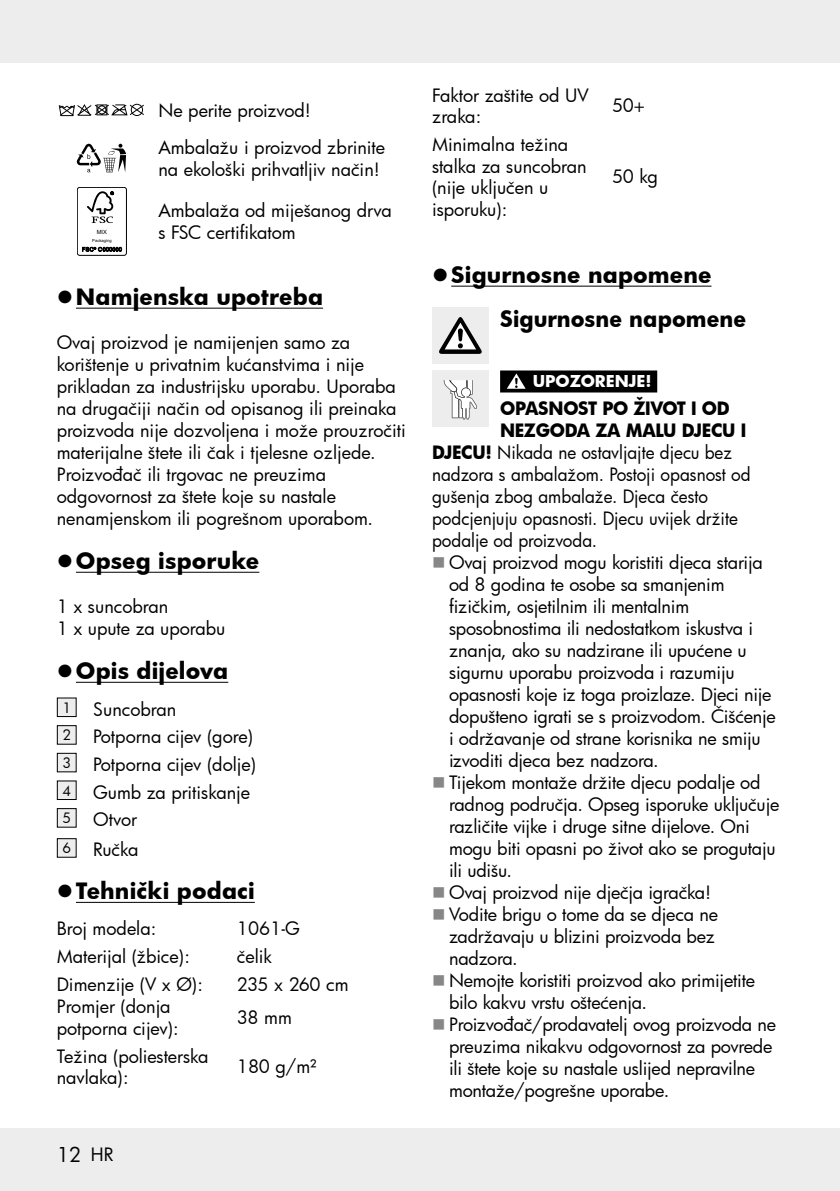
<style>
.page{position:relative;width:840px;height:1191px;background:#fff}
.page>*{position:absolute;margin:0;border:0;box-sizing:border-box;transform-origin:0 0}
.t1{font:700 22px/44px "Futura";letter-spacing:.005em;color:#000}
.t2{font:20px "Futura";color:#000}
.t3{font:18px/22px "Futura";letter-spacing:-.01em;color:#000}
.t4{font:18px "Futura";letter-spacing:-.01em;color:#000;scale:.95 1}
.t5{font:700 18px "Futura";letter-spacing:-.02em;color:#000;scale:.95 1}
.t6{font:700 16px "Futura";color:#fff}
.t7{font:5.8px "Arial";color:#000}
.t8{font:4.2px "Arial";color:#000}
.s1{font-size:18px}
.s2{font-weight:700}
</style>
<div class="page">
<div style="left:0;top:0;width:839px;height:62px;background:#ededed"></div>
<hr style="left:839px;top:0;width:1px;height:62px;background:#ededed">
<div style="left:0;top:1128px;width:839px;height:63px;background:#ededed"></div>
<hr style="left:839px;top:1128px;width:1px;height:63px;background:#ededed">
<hr style="left:76px;top:308px;width:247px;height:1px;background:#000">
<hr style="left:76px;top:572px;width:183px;height:1px;background:#000">
<hr style="left:76px;top:682px;width:152px;height:1px;background:#000">
<hr style="left:76px;top:902px;width:179px;height:1px;background:#000">
<svg style="left:59px;top:104px;width:85px;height:12px"></svg>
<svg style="left:77px;top:144px;width:49px;height:28px"></svg>
<div style="left:77px;top:187px;width:50px;height:69px;border:1px solid #000;border-radius:2px"></div>
<svg style="left:87px;top:191px;width:27px;height:32px"></svg>
<svg style="left:82px;top:247px;width:40px;height:5px"></svg>
<div style="left:57px;top:698px;width:19px;height:18px;background:#ededed"></div>
<div style="left:57px;top:697px;width:20px;height:20px;border:1px solid #000"></div>
<div style="left:57px;top:725px;width:19px;height:19px;background:#ededed"></div>
<div style="left:57px;top:725px;width:20px;height:19px;border:1px solid #000"></div>
<div style="left:57px;top:753px;width:19px;height:19px;background:#ededed"></div>
<div style="left:57px;top:753px;width:20px;height:19px;border:1px solid #000"></div>
<div style="left:57px;top:781px;width:19px;height:18px;background:#ededed"></div>
<div style="left:57px;top:780px;width:20px;height:20px;border:1px solid #000"></div>
<div style="left:57px;top:808px;width:19px;height:19px;background:#ededed"></div>
<div style="left:57px;top:808px;width:20px;height:19px;border:1px solid #000"></div>
<div style="left:57px;top:838px;width:19px;height:19px;background:#ededed"></div>
<div style="left:57px;top:838px;width:20px;height:19px;border:1px solid #000"></div>
<hr style="left:451px;top:286px;width:260px;height:1px;background:#000">
<div style="left:500px;top:370px;width:157px;height:22px;background:#000"></div>
<div style="left:432px;top:307px;width:56px;height:57px;background:#ededed"></div>
<svg style="left:439px;top:317px;width:42px;height:37px"></svg>
<div style="left:432px;top:370px;width:56px;height:57px;background:#ededed"></div>
<svg style="left:443px;top:380px;width:34px;height:39px"></svg>
<svg style="left:507px;top:373px;width:18px;height:16px"></svg>
<p class="t7" style="left:97px;top:228px;width:12px">MIX</p>
<p class="t8" style="left:92px;top:237px;width:21px">Packaging</p>
<p class="t3" style="left:158px;top:91px;width:228px;line-height:37.4px">Ne perite proizvod!<br>Ambalažu i proizvod zbrinite</p>
<p class="t3" style="left:158px;top:158px;width:223px">na ekološki prihvatljiv način!</p>
<p class="t3" style="left:158px;top:200px;width:235px">Ambalaža od miješanog drva s FSC certifikatom</p>
<p class="t1" style="left:76px;top:274px;width:248px">Namjenska upotreba</p>
<p class="t3" style="left:57px;top:331px;width:350px">Ovaj proizvod je namijenjen samo za korištenje u privatnim kućanstvima i nije prikladan za industrijsku uporabu. Uporaba na drugačiji način od opisanog ili preinaka proizvoda nije dozvoljena i može prouzročiti materijalne štete ili čak i tjelesne ozljede.<br>Proizvođač ili trgovac ne preuzima odgovornost za štete koje su nastale nenamjenskom ili pogrešnom uporabom.</p>
<p class="t1" style="left:76px;top:538px;width:185px">Opseg isporuke</p>
<p class="t3" style="left:57px;top:595px;width:170px">1 x suncobran<br>1 x upute za uporabu</p>
<p class="t1" style="left:76px;top:648px;width:154px">Opis dijelova</p>
<p class="t3" style="left:62px;top:695px;width:195px;line-height:27.6px"><sup>1</sup> Suncobran<br><sup>2</sup> Potporna cijev (gore)<br><sup>3</sup> Potporna cijev (dolje)<br><sup>4</sup> Gumb za pritiskanje<br><sup>5</sup> Otvor</p>
<p class="t3" style="left:62px;top:838px;width:78px"><sup>6</sup> Ručka</p>
<p class="t1" style="left:76px;top:868px;width:180px">Tehnički podaci</p>
<p class="t3" style="left:57px;top:917px;width:101px">Broj modela:</p>
<p class="t3" style="left:237px;top:917px;width:64px">1061-G</p>
<p class="t3" style="left:57px;top:945px;width:135px">Materijal (žbice):</p>
<p class="t3" style="left:237px;top:945px;width:37px">čelik</p>
<p class="t3" style="left:57px;top:973px;width:148px">Dimenzije (V x Ø):</p>
<p class="t3" style="left:237px;top:973px;width:113px">235 x 260 cm</p>
<p class="t3" style="left:57px;top:995px;width:123px">Promjer (donja potporna cijev):</p>
<p class="t3" style="left:237px;top:1006px;width:56px">38 mm</p>
<p class="t3" style="left:57px;top:1044px;width:153px">Težina (poliesterska navlaka):</p>
<p class="t3" style="left:237px;top:1055px;width:81px">180 g/m²</p>
<p class="t2" style="left:57px;top:1140px;width:58px">12 <span class="s1">HR</span></p>
<p class="t3" style="left:432px;top:84px;width:158px">Faktor zaštite od UV zraka:</p>
<p class="t3" style="left:432px;top:133px;width:156px">Minimalna težina stalka za suncobran (nije uključen u isporuku):</p>
<p class="t3" style="left:612px;top:94px;width:34px">50+</p>
<p class="t3" style="left:612px;top:165px;width:47px">50 kg</p>
<p class="t1" style="left:500px;top:252px;width:247px;text-indent:-49px">Sigurnosne napomene<br>Sigurnosne napomene</p>
<p class="t6" style="left:532px;top:370px;width:120px">UPOZORENJE!</p>
<p class="t5" style="left:500px;top:396px;width:243px">OPASNOST PO ŽIVOT I OD</p>
<p class="t5" style="left:500px;top:418px;width:260px">NEZGODA ZA MALU DJECU I</p>
<p class="t4" style="left:432px;top:440px;width:317px"><span class="s2">DJECU!</span> Nikada ne ostavljajte djecu bez</p>
<p class="t4" style="left:432px;top:462px;width:337px">nadzora s ambalažom. Postoji opasnost od</p>
<p class="t4" style="left:432px;top:484px;width:292px">gušenja zbog ambalaže. Djeca često</p>
<p class="t4" style="left:432px;top:506px;width:323px">podcjenjuju opasnosti. Djecu uvijek držite</p>
<p class="t4" style="left:432px;top:528px;width:172px">podalje od proizvoda.</p>
<p class="t3" style="left:449px;top:551px;width:315px">Ovaj proizvod mogu koristiti djeca starija</p>
<p class="t3" style="left:449px;top:573px;width:277px">od 8 godina te osobe sa smanjenim</p>
<p class="t3" style="left:449px;top:595px;width:241px">fizičkim, osjetilnim ili mentalnim</p>
<p class="t3" style="left:449px;top:617px;width:305px">sposobnostima ili nedostatkom iskustva i</p>
<p class="t3" style="left:449px;top:639px;width:299px">znanja, ako su nadzirane ili upućene u</p>
<p class="t3" style="left:449px;top:661px;width:287px">sigurnu uporabu proizvoda i razumiju</p>
<p class="t3" style="left:449px;top:683px;width:324px">opasnosti koje iz toga proizlaze. Djeci nije</p>
<p class="t3" style="left:449px;top:705px;width:328px">dopušteno igrati se s proizvodom. Čišćenje</p>
<p class="t3" style="left:449px;top:727px;width:313px">i održavanje od strane korisnika ne smiju</p>
<p class="t3" style="left:449px;top:749px;width:208px">izvoditi djeca bez nadzora.</p>
<p class="t3" style="left:449px;top:771px;width:313px">Tijekom montaže držite djecu podalje od</p>
<p class="t3" style="left:449px;top:793px;width:331px">radnog područja. Opseg isporuke uključuje</p>
<p class="t3" style="left:449px;top:815px;width:302px">različite vijke i druge sitne dijelove. Oni</p>
<p class="t3" style="left:449px;top:837px;width:328px">mogu biti opasni po život ako se progutaju</p>
<p class="t3" style="left:449px;top:859px;width:65px">ili udišu.</p>
<p class="t3" style="left:449px;top:881px;width:263px">Ovaj proizvod nije dječja igračka!</p>
<p class="t3" style="left:449px;top:903px;width:270px">Vodite brigu o tome da se djeca ne</p>
<p class="t3" style="left:449px;top:925px;width:268px">zadržavaju u blizini proizvoda bez</p>
<p class="t3" style="left:449px;top:947px;width:67px">nadzora.</p>
<p class="t3" style="left:449px;top:969px;width:307px">Nemojte koristiti proizvod ako primijetite</p>
<p class="t3" style="left:449px;top:991px;width:199px">bilo kakvu vrstu oštećenja.</p>
<p class="t3" style="left:449px;top:1013px;width:328px">Proizvođač/prodavatelj ovog proizvoda ne</p>
<p class="t3" style="left:449px;top:1035px;width:325px">preuzima nikakvu odgovornost za povrede</p>
<p class="t3" style="left:449px;top:1057px;width:307px">ili štete koje su nastale uslijed nepravilne</p>
<p class="t3" style="left:449px;top:1079px;width:222px">montaže/pogrešne uporabe.</p>
</div>
